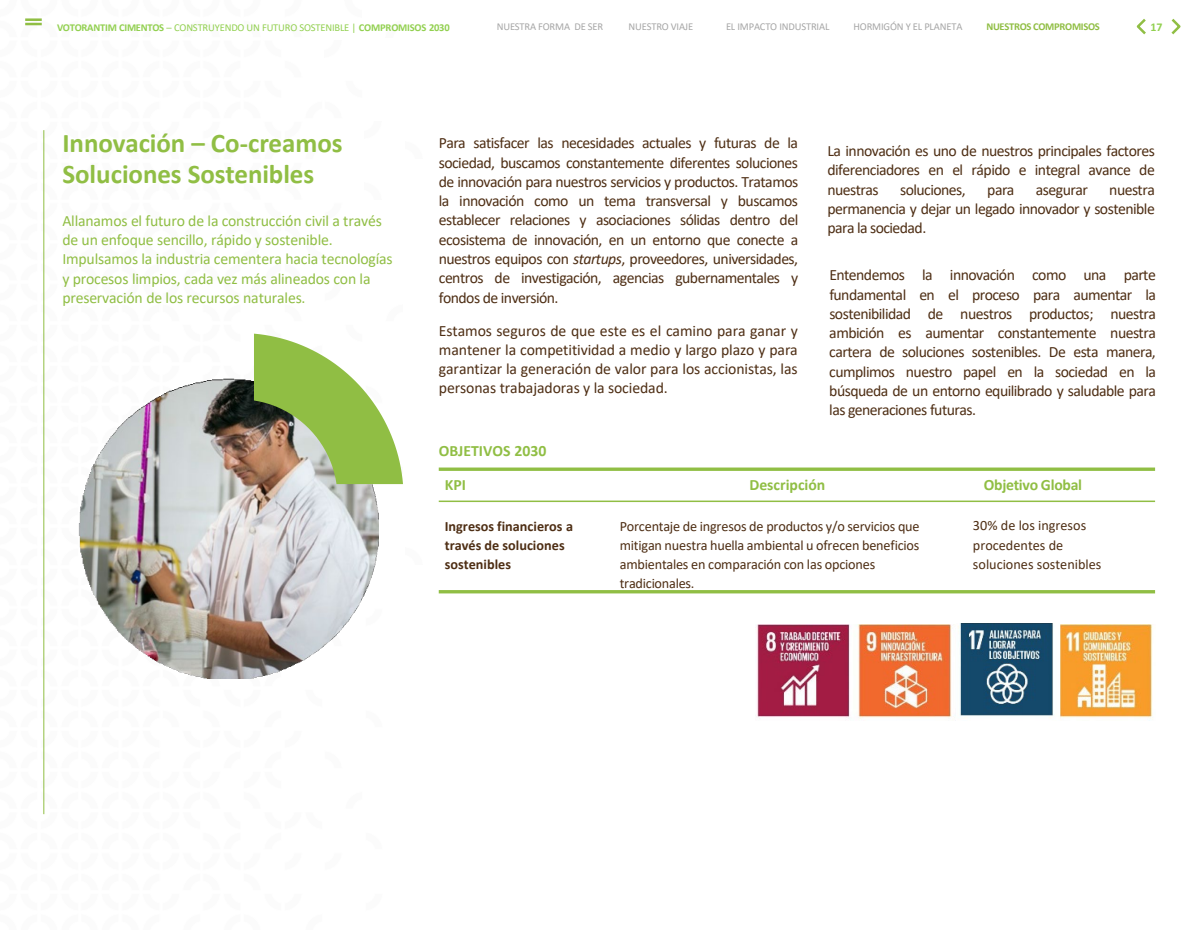
<style>
.page{position:relative;width:1200px;height:930px;background:#fff}
.page>*{position:absolute;margin:0;border:0;box-sizing:border-box;transform-origin:0 0}
.t1{font:700 27px/31.5px "Calibri";letter-spacing:-.005em;color:#90be44}
.t2{font:15.75px/19.2px "Calibri";letter-spacing:-.035em;color:#4e2e14;text-align:justify}
.t3{font:15.75px/19.4px "Calibri";letter-spacing:-.01em;color:#90be44}
.t4{font:700 15.75px "Calibri";color:#90be44}
.t5{font:14.25px/19.2px "Calibri";letter-spacing:-.01em;color:#4e2e14}
.t6{font:700 14.25px/19.2px "Calibri";color:#4e2e14}
.t7{font:700 12px "Calibri";color:#92d050}
.t8{font:10.5px "Calibri";letter-spacing:-.015em;color:#a6a6a6}
.t9{font:700 10.5px "Calibri";letter-spacing:-.02em;color:#92d050}
.t10{font:700 10.5px "Calibri";letter-spacing:-.025em;color:#90be44}
.s1{font-weight:400}
.s2{font-style:italic}
</style>
<div class="page">
<hr style="left:43px;top:130px;width:1px;height:684px;background:#90be44">
<img style="left:78px;top:379px;width:300px;height:299px">
<svg style="left:254px;top:334px;width:149px;height:150px"></svg>
<svg style="left:25px;top:23px;width:17px;height:2px"></svg>
<hr style="left:25px;top:18px;width:17px;height:3px;background:#90be44">
<hr style="left:439px;top:501px;width:716px;height:1px;background:#90be44">
<hr style="left:439px;top:468px;width:716px;height:3px;background:#90be44">
<hr style="left:439px;top:590px;width:716px;height:3px;background:#90be44">
<svg style="left:1171px;top:18px;width:10px;height:17px"></svg>
<svg style="left:1136px;top:19px;width:10px;height:16px"></svg>
<img style="left:756px;top:625px;width:397px;height:94px">
<img style="left:956px;top:624px;width:103px;height:95px">
<p class="t9" style="left:57px;top:20px;width:394px">VOTORANTIM CIMENTOS <span class="s1">– CONSTRUYENDO UN FUTURO SOSTENIBLE |</span> COMPROMISOS 2030</p>
<p class="t8" style="left:497px;top:19px;width:108px">NUESTRA FORMA DE SER</p>
<p class="t8" style="left:629px;top:19px;width:66px">NUESTRO VIAJE</p>
<p class="t8" style="left:726px;top:19px;width:105px">EL IMPACTO INDUSTRIAL</p>
<p class="t8" style="left:854px;top:19px;width:110px">HORMIGÓN Y EL PLANETA</p>
<p class="t10" style="left:986px;top:19px;width:115px">NUESTROS COMPROMISOS</p>
<p class="t7" style="left:1151px;top:18px;width:14px">17</p>
<p class="t1" style="left:62px;top:127px;width:282px">Innovación – Co-creamos<br>Soluciones Sostenibles</p>
<p class="t3" style="left:62px;top:210px;width:332px">Allanamos el futuro de la construcción civil a través de un enfoque sencillo, rápido y sostenible.<br>Impulsamos la industria cementera hacia tecnologías y procesos limpios, cada vez más alineados con la preservación de los recursos naturales.</p>
<p class="t2" style="left:439px;top:133px;width:361px">Para satisfacer las necesidades actuales y futuras de la sociedad, buscamos constantemente diferentes soluciones de innovación para nuestros servicios y productos. Tratamos la innovación como un tema transversal y buscamos establecer relaciones y asociaciones sólidas dentro del ecosistema de innovación, en un entorno que conecte a nuestros equipos con <span class="s2">startups</span>, proveedores, universidades, centros de investigación, agencias gubernamentales y fondos de inversión.</p>
<p class="t2" style="left:439px;top:320px;width:361px">Estamos seguros de que este es el camino para ganar y mantener la competitividad a medio y largo plazo y para garantizar la generación de valor para los accionistas, las personas trabajadoras y la sociedad.</p>
<p class="t2" style="left:827px;top:141px;width:329px">La innovación es uno de nuestros principales factores diferenciadores en el rápido e integral avance de nuestras</p>
<p class="t2" style="left:900px;top:179px;width:67px">soluciones,</p>
<p class="t2" style="left:987px;top:179px;width:29px">para</p>
<p class="t2" style="left:1036px;top:179px;width:54px">asegurar</p>
<p class="t2" style="left:827px;top:179px;width:329px;text-indent:282px">nuestra permanencia y dejar un legado innovador y sostenible para la sociedad.</p>
<p class="t2" style="left:829px;top:265px;width:328px">Entendemos la innovación como una parte fundamental en el proceso para aumentar la sostenibilidad de nuestros productos; nuestra ambición es aumentar constantemente nuestra cartera de soluciones sostenibles. De esta manera, cumplimos nuestro papel en la sociedad en la búsqueda de un entorno equilibrado y saludable para las generaciones futuras.</p>
<p class="t4" style="left:439px;top:440px;width:109px">OBJETIVOS 2030</p>
<p class="t4" style="left:445px;top:473px;width:23px">KPI</p>
<p class="t4" style="left:749px;top:473px;width:77px">Descripción</p>
<p class="t4" style="left:984px;top:473px;width:100px">Objetivo Global</p>
<p class="t6" style="left:445px;top:516px;width:130px">Ingresos financieros a través de soluciones sostenibles</p>
<p class="t5" style="left:620px;top:516px;width:301px">Porcentaje de ingresos de productos y/o servicios que mitigan nuestra huella ambiental u ofrecen beneficios ambientales en comparación con las opciones tradicionales.</p>
<p class="t5" style="left:973px;top:516px;width:130px">30% de los ingresos procedentes de soluciones sostenibles</p>
</div>
